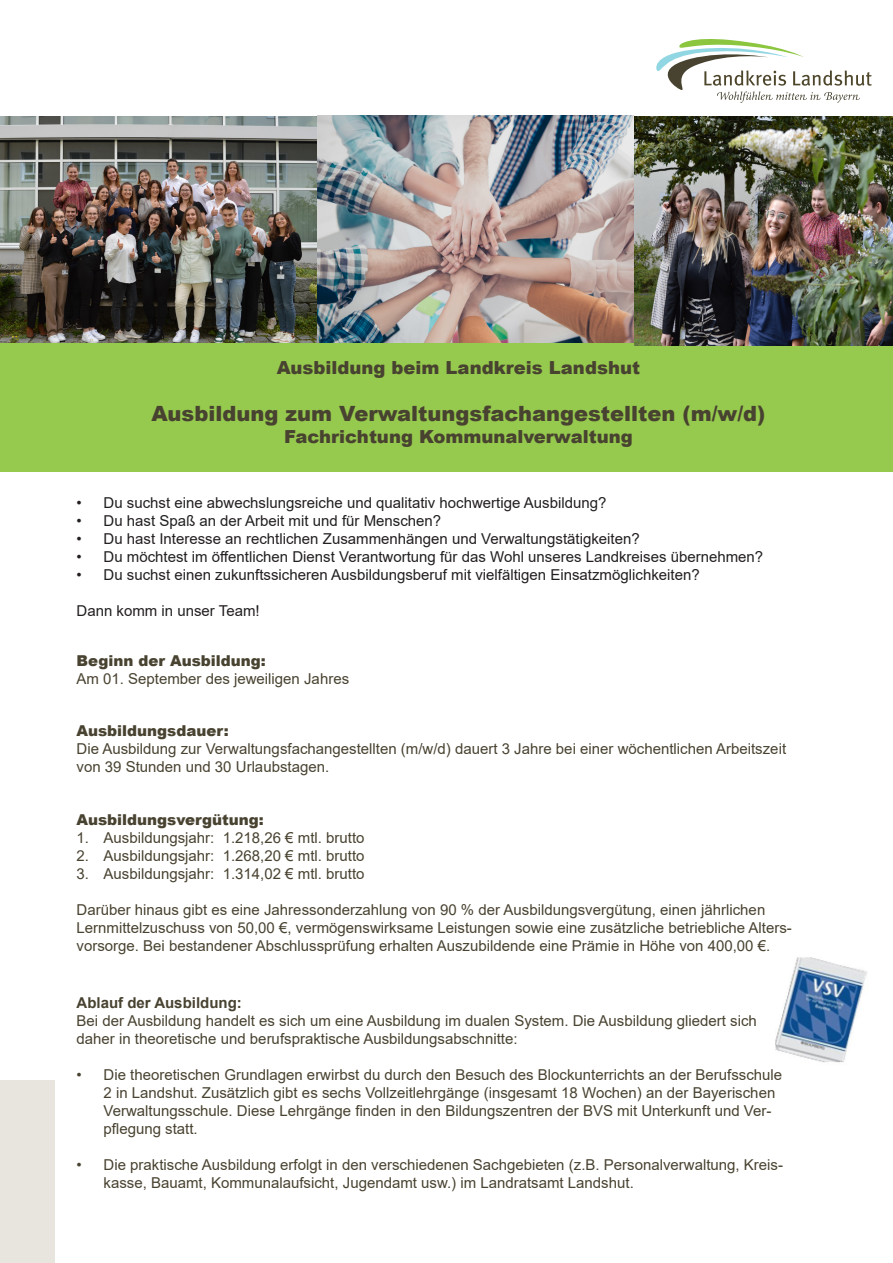
<style>
.page{position:relative;width:893px;height:1263px;background:#fff}
.page>*{position:absolute;margin:0;border:0;box-sizing:border-box;transform-origin:0 0}
.t1{font:900 21px "Arial";color:#484230}
.t2{font:900 18px "Arial";color:#484230}
.t3{font:15px/18px "Arial";color:#484230}
.t4{font:15px "Arial";color:#231f20}
.t5{font:900 15px "Arial";color:#484230}
.t6{font:700 15px "Arial";color:#484230}
</style>
<div class="page">
<svg style="left:656px;top:39px;width:216px;height:64px"></svg>
<div style="left:0;top:1081px;width:54px;height:182px;background:#e8e5df"></div>
<img style="left:0;top:117px;width:317px;height:226px">
<img style="left:317px;top:116px;width:576px;height:227px">
<div style="left:0;top:343px;width:893px;height:129px;background:#96ca4e"></div>
<img style="left:775px;top:957px;width:92px;height:106px">
<p class="t2" style="left:277px;top:355px;width:365px">Ausbildung beim Landkreis Landshut</p>
<p class="t1" style="left:151px;top:398px;width:616px">Ausbildung zum Verwaltungsfachangestellten (m/w/d)</p>
<p class="t2" style="left:284px;top:423px;width:350px">Fachrichtung Kommunalverwaltung</p>
<p class="t4" style="left:77px;top:493px;width:531px">• Du suchst eine abwechslungsreiche und qualitativ hochwertige Ausbildung?</p>
<p class="t4" style="left:77px;top:511px;width:366px">• Du hast Spaß an der Arbeit mit und für Menschen?</p>
<p class="t4" style="left:77px;top:529px;width:565px">• Du hast Interesse an rechtlichen Zusammenhängen und Verwaltungstätigkeiten?</p>
<p class="t4" style="left:77px;top:547px;width:688px">• Du möchtest im öffentlichen Dienst Verantwortung für das Wohl unseres Landkreises übernehmen?</p>
<p class="t4" style="left:77px;top:565px;width:625px">• Du suchst einen zukunftssicheren Ausbildungsberuf mit vielfältigen Einsatzmöglichkeiten?</p>
<p class="t4" style="left:77px;top:601px;width:185px">Dann komm in unser Team!</p>
<p class="t5" style="left:77px;top:649px;width:191px">Beginn der Ausbildung:</p>
<p class="t3" style="left:77px;top:669px;width:274px">Am 01. September des jeweiligen Jahres</p>
<p class="t5" style="left:77px;top:719px;width:154px">Ausbildungsdauer:</p>
<p class="t3" style="left:77px;top:739px;width:711px">Die Ausbildung zur Verwaltungsfachangestellten (m/w/d) dauert 3 Jahre bei einer wöchentlichen Arbeitszeit von 39 Stunden und 30 Urlaubstagen.</p>
<p class="t5" style="left:77px;top:809px;width:189px">Ausbildungsvergütung:</p>
<p class="t3" style="left:77px;top:829px;width:289px">1. Ausbildungsjahr: 1.218,26 € mtl. brutto</p>
<p class="t3" style="left:77px;top:847px;width:289px">2. Ausbildungsjahr: 1.268,20 € mtl. brutto</p>
<p class="t3" style="left:77px;top:865px;width:289px">3. Ausbildungsjahr: 1.314,02 € mtl. brutto</p>
<p class="t3" style="left:77px;top:901px;width:717px">Darüber hinaus gibt es eine Jahressonderzahlung von 90 % der Ausbildungsvergütung, einen jährlichen<br>Lernmittelzuschuss von 50,00 €, vermögenswirksame Leistungen sowie eine zusätzliche betriebliche Alters&shy;vorsorge. Bei bestandener Abschlussprüfung erhalten Auszubildende eine Prämie in Höhe von 400,00 €.</p>
<p class="t6" style="left:77px;top:992px;width:167px">Ablauf der Ausbildung:</p>
<p class="t3" style="left:77px;top:1012px;width:682px">Bei der Ausbildung handelt es sich um eine Ausbildung im dualen System. Die Ausbildung gliedert sich daher in theoretische und berufspraktische Ausbildungsabschnitte:</p>
<p class="t3" style="left:104px;top:1066px;width:680px;text-indent:-27px">• Die theoretischen Grundlagen erwirbst du durch den Besuch des Blockunterrichts an der Berufsschule 2 in Landshut. Zusätzlich gibt es sechs Vollzeitlehrgänge (insgesamt 18 Wochen) an der Bayerischen Verwaltungsschule. Diese Lehrgänge finden in den Bildungszentren der BVS mit Unterkunft und Ver&shy;pflegung statt.</p>
<p class="t3" style="left:104px;top:1156px;width:681px;text-indent:-27px">• Die praktische Ausbildung erfolgt in den verschiedenen Sachgebieten (z.B. Personalverwaltung, Kreis&shy;kasse, Bauamt, Kommunalaufsicht, Jugendamt usw.) im Landratsamt Landshut.</p>
</div>
